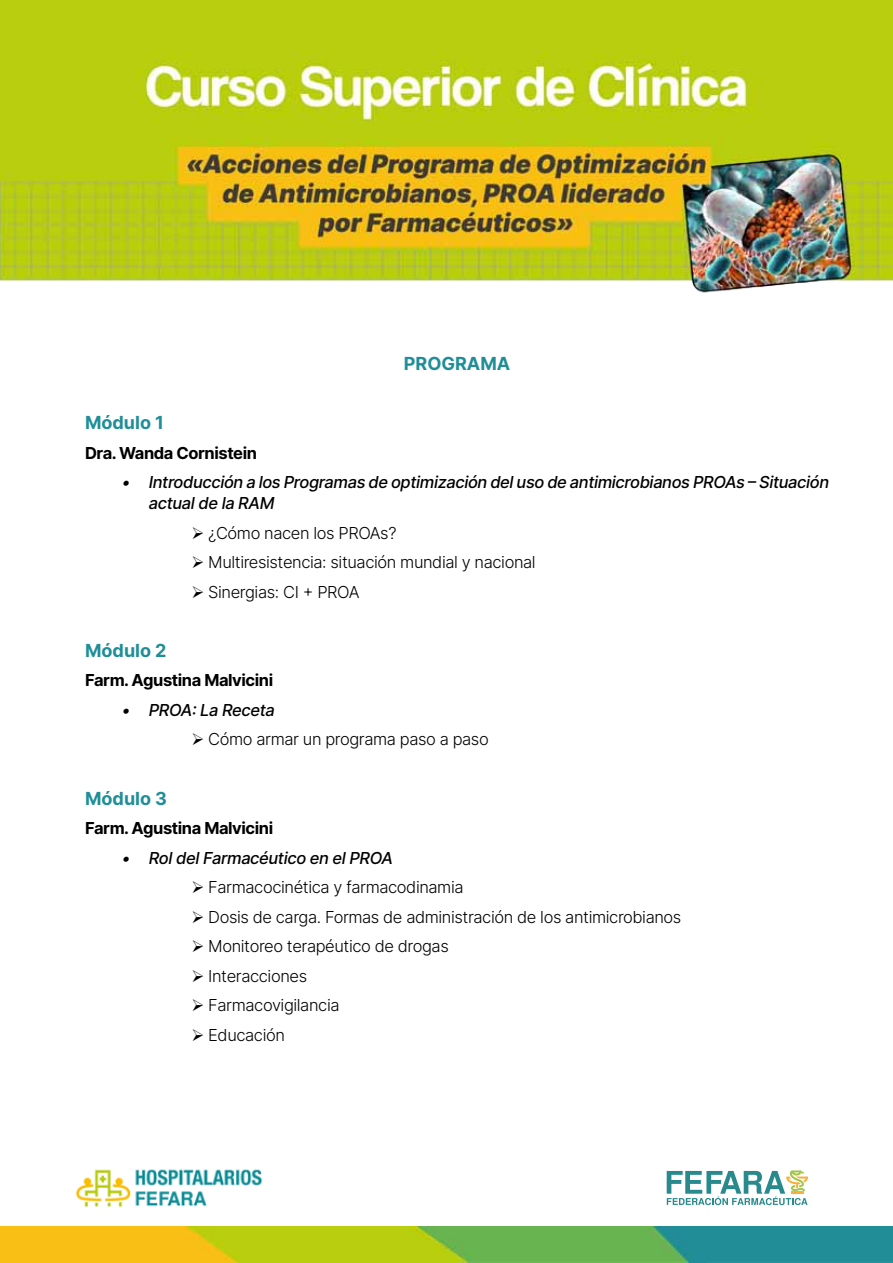
<style>
.page{position:relative;width:893px;height:1263px;background:#fff}
.page>*{position:absolute;margin:0;border:0;box-sizing:border-box;transform-origin:0 0}
.t1{font:700 18px "Inter";color:#1f8e97}
.t2{font:300 16.5px "Inter";letter-spacing:-.025em;color:#000}
.t3{font:italic 500 16.5px/21px "Inter";letter-spacing:-.025em;color:#000}
.t4{font:700 16.5px "Inter";letter-spacing:-.025em;color:#000}
</style>
<div class="page">
<img style="left:0;top:1227px;width:893px;height:36px">
<img style="left:0;top:0;width:893px;height:293px">
<svg style="left:667px;top:1170px;width:141px;height:35px"></svg>
<img style="left:75px;top:1169px;width:188px;height:39px">
<p class="t1" style="left:404px;top:350px;width:108px">PROGRAMA</p>
<p class="t1" style="left:85px;top:409px;width:81px">Módulo 1</p>
<p class="t4" style="left:85px;top:440px;width:174px">Dra. Wanda Cornistein</p>
<p class="t3" style="left:149px;top:471px;width:682px;text-indent:-27px">• Introducción a los Programas de optimización del uso de antimicrobianos PROAs – Situación actual de la RAM</p>
<p class="t2" style="left:191px;top:521px;width:207px">➢ ¿Cómo nacen los PROAs?</p>
<p class="t2" style="left:191px;top:551px;width:346px">➢ Multiresistencia: situación mundial y nacional</p>
<p class="t2" style="left:191px;top:580px;width:170px">➢ Sinergias: CI + PROA</p>
<p class="t1" style="left:85px;top:637px;width:83px">Módulo 2</p>
<p class="t4" style="left:85px;top:668px;width:190px">Farm. Agustina Malvicini</p>
<p class="t3" style="left:122px;top:699px;width:155px">• PROA: La Receta</p>
<p class="t2" style="left:191px;top:728px;width:299px">➢ Cómo armar un programa paso a paso</p>
<p class="t1" style="left:85px;top:784px;width:84px">Módulo 3</p>
<p class="t4" style="left:85px;top:816px;width:190px">Farm. Agustina Malvicini</p>
<p class="t3" style="left:122px;top:847px;width:273px">• Rol del Farmacéutico en el PROA</p>
<p class="t2" style="left:191px;top:875px;width:274px">➢ Farmacocinética y farmacodinamia</p>
<p class="t2" style="left:191px;top:905px;width:492px">➢ Dosis de carga. Formas de administración de los antimicrobianos</p>
<p class="t2" style="left:191px;top:934px;width:259px">➢ Monitoreo terapéutico de drogas</p>
<p class="t2" style="left:191px;top:964px;width:117px">➢ Interacciones</p>
<p class="t2" style="left:191px;top:993px;width:150px">➢ Farmacovigilancia</p>
<p class="t2" style="left:191px;top:1023px;width:95px">➢ Educación</p>
</div>
